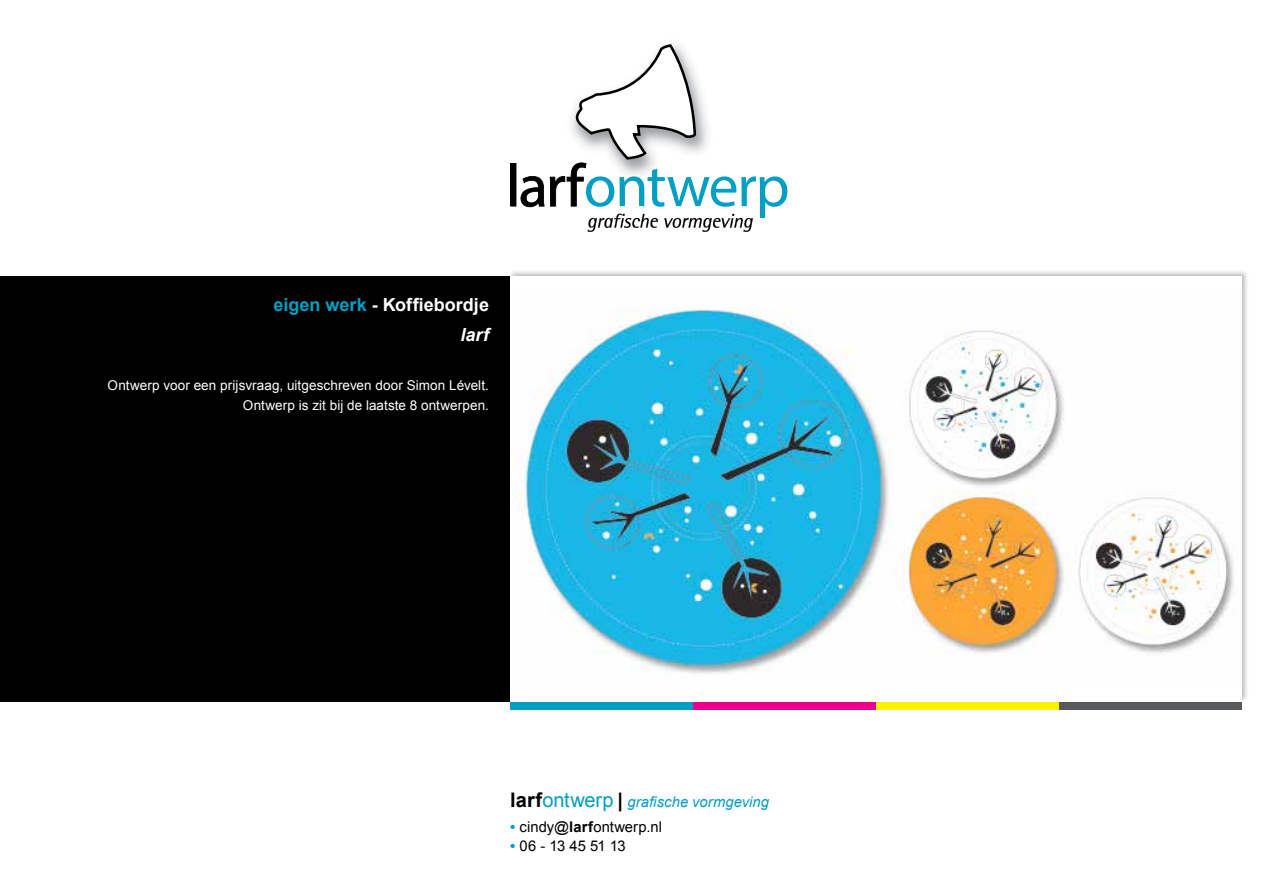
<style>
.page{position:relative;width:1263px;height:893px;background:#fff}
.page>*{position:absolute;margin:0;border:0;box-sizing:border-box;transform-origin:0 0}
.t1{font:700 18px/30px "Arial";color:#fff;text-align:right}
.t2{font:14.7px "Arial";letter-spacing:.005em;color:#000}
.t3{font:italic 14.7px "Arial";letter-spacing:.005em;color:#009fc3}
.t4{font:13.5px/19.5px "Arial";letter-spacing:.005em;color:#fff;text-align:right}
.s1{color:#009fc3}
.s2{font-style:italic}
.s3{font-weight:700;font-style:normal;font-size:20.1px;color:#000}
.s4{font-style:normal;font-size:20.1px}
.s5{font-weight:700;color:#009fc3}
.s6{font-weight:700}
</style>
<div class="page">
<svg style="left:510px;top:44px;width:277px;height:188px"></svg>
<div style="left:0;top:276px;width:510px;height:426px;background:#000"></div>
<div style="left:510px;top:702px;width:183px;height:8px;background:#009fc3"></div>
<div style="left:693px;top:702px;width:183px;height:8px;background:#ec008c"></div>
<div style="left:876px;top:702px;width:183px;height:8px;background:#fff200"></div>
<div style="left:1059px;top:702px;width:183px;height:8px;background:#58595b"></div>
<div style="left:509px;top:269px;width:740px;height:434px;background:#000;opacity:.25"></div>
<div style="left:510px;top:276px;width:732px;height:426px;background:#fff"></div>
<img style="left:515px;top:309px;width:719px;height:365px">
<h1 class="t1" style="left:273px;top:290px;width:217px"><span class="s1">eigen werk</span> - Koffiebordje <span class="s2">larf</span></h1>
<p class="t4" style="left:108px;top:376px;width:383px">Ontwerp voor een prijsvraag, uitgeschreven door Simon Lévelt.<br>Ontwerp is zit bij de laatste 8 ontwerpen.</p>
<p class="t3" style="left:510px;top:792px;width:260px"><span class="s3">larf</span><span class="s4">ontwerp</span> <span class="s3">|</span> grafische vormgeving</p>
<p class="t2" style="left:510px;top:817px;width:153px"><span class="s5">•</span> cindy@<span class="s6">larf</span>ontwerp.nl</p>
<p class="t2" style="left:510px;top:836px;width:117px"><span class="s5">•</span> 06 - 13 45 51 13</p>
</div>
